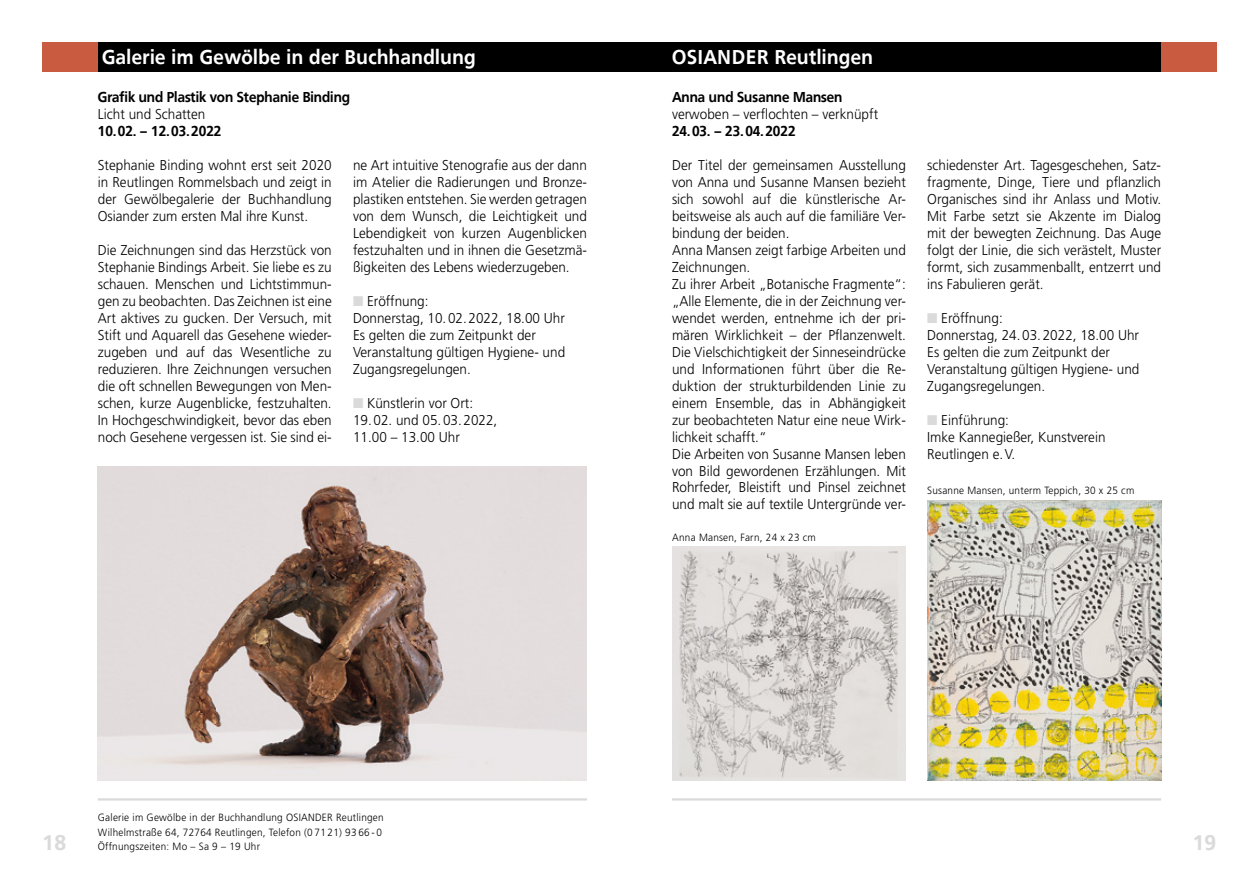
<style>
.page{position:relative;width:1259px;height:893px;background:#fff}
.page>*{position:absolute;margin:0;border:0;box-sizing:border-box;transform-origin:0 0}
.t1{font:700 21px "Frutiger BSK";color:#dadada}
.t2{font:700 19.8px "Frutiger BSK";letter-spacing:.025em;color:#fff;scale:.95 1}
.t3{font:300 14.25px/17px "Frutiger";color:#000;scale:.95 1}
.t4{font:700 14.25px "Frutiger BSK";color:#000;scale:.95 1}
.t5{font:300 10.5px/14.9px "Frutiger";letter-spacing:.025em;color:#000;scale:.95 1}
.s1{color:#dadada}
</style>
<div class="page">
<hr style="left:98px;top:798px;width:489px;height:2px;background:#dadada">
<hr style="left:672px;top:798px;width:489px;height:2px;background:#dadada">
<div style="left:98px;top:43px;width:531px;height:29px;background:#000"></div>
<div style="left:629px;top:43px;width:532px;height:29px;background:#000"></div>
<div style="left:43px;top:43px;width:55px;height:29px;background:#c95b40"></div>
<div style="left:1161px;top:43px;width:55px;height:29px;background:#c95b40"></div>
<img style="left:98px;top:466px;width:489px;height:315px">
<img style="left:672px;top:547px;width:234px;height:234px">
<img style="left:927px;top:500px;width:234px;height:281px">
<h2 class="t2" style="left:102px;top:45px;width:395px">Galerie im Gewölbe in der Buchhandlung</h2>
<p class="t4" style="left:98px;top:89px;width:267px">Grafik und Plastik von Stephanie Binding</p>
<p class="t3" style="left:98px;top:106px;width:115px">Licht und Schatten</p>
<p class="t4" style="left:98px;top:123px;width:132px">10.02. – 12.03.2022</p>
<p class="t3" style="left:98px;top:157px;width:248px;text-align:justify">Stephanie Binding wohnt erst seit 2020 in Reutlingen Rommelsbach und zeigt in der Gewölbegalerie der Buchhandlung Osiander zum ersten Mal ihre Kunst.</p>
<p class="t3" style="left:98px;top:242px;width:248px;text-align:justify">Die Zeichnungen sind das Herzstück von Stephanie Bindings Arbeit. Sie liebe es zu schauen. Menschen und Lichtstimmun&shy;gen zu beobachten. Das Zeichnen ist eine Art aktives zu gucken. Der Versuch, mit Stift und Aquarell das Gesehene wieder&shy;zugeben und auf das Wesentliche zu reduzieren. Ihre Zeichnungen versuchen die oft schnellen Bewegungen von Men&shy;schen, kurze Augenblicke, festzuhalten.<br>In Hochgeschwindigkeit, bevor das eben noch Gesehene vergessen ist. Sie sind ei-</p>
<p class="t3" style="left:353px;top:157px;width:248px;text-align:justify">ne Art intuitive Stenografie aus der dann im Atelier die Radierungen und Bronze&shy;plastiken entstehen. Sie werden getragen von dem Wunsch, die Leichtigkeit und Lebendigkeit von kurzen Augenblicken festzuhalten und in ihnen die Gesetzmä&shy;ßigkeiten des Lebens wiederzugeben.</p>
<p class="t3" style="left:353px;top:293px;width:225px"><span class="s1">■</span> Eröffnung:<br>Donnerstag, 10.02.2022, 18.00 Uhr<br>Es gelten die zum Zeitpunkt der<br>Veranstaltung gültigen Hygiene- und<br>Zugangsregelungen.</p>
<p class="t3" style="left:353px;top:394px;width:153px"><span class="s1">■</span> Künstlerin vor Ort:<br>19.02. und 05.03.2022,<br>11.00 – 13.00 Uhr</p>
<h2 class="t2" style="left:672px;top:45px;width:213px">OSIANDER Reutlingen</h2>
<p class="t4" style="left:672px;top:89px;width:181px">Anna und Susanne Mansen</p>
<p class="t3" style="left:672px;top:106px;width:218px">verwoben – verflochten – verknüpft</p>
<p class="t4" style="left:672px;top:123px;width:132px">24.03. – 23.04.2022</p>
<p class="t3" style="left:672px;top:157px;width:248px">Der Titel der gemeinsamen Ausstellung von Anna und Susanne Mansen bezieht sich sowohl auf die künstlerische Ar&shy;beitsweise als auch auf die familiäre Ver&shy;bindung der beiden.<br>Anna Mansen zeigt farbige Arbeiten und Zeichnungen.<br>Zu ihrer Arbeit „Botanische Fragmente“: „Alle Elemente, die in der Zeichnung ver&shy;wendet werden, entnehme ich der pri&shy;mären Wirklichkeit – der Pflanzenwelt.<br>Die Vielschichtigkeit der Sinneseindrücke und Informationen führt über die Re&shy;duktion der strukturbildenden Linie zu einem Ensemble, das in Abhängigkeit zur beobachteten Natur eine neue Wirk&shy;lichkeit schafft.“<br>Die Arbeiten von Susanne Mansen leben von Bild gewordenen Erzählungen. Mit Rohrfeder, Bleistift und Pinsel zeichnet und malt sie auf textile Untergründe ver-</p>
<p class="t3" style="left:927px;top:157px;width:248px;text-align:justify">schiedenster Art. Tagesgeschehen, Satz&shy;fragmente, Dinge, Tiere und pflanzlich Organisches sind ihr Anlass und Motiv.<br>Mit Farbe setzt sie Akzente im Dialog mit der bewegten Zeichnung. Das Auge folgt der Linie, die sich verästelt, Muster formt, sich zusammenballt, entzerrt und ins Fabulieren gerät.</p>
<p class="t3" style="left:927px;top:309px;width:225px"><span class="s1">■</span> Eröffnung:<br>Donnerstag, 24.03.2022, 18.00 Uhr<br>Es gelten die zum Zeitpunkt der<br>Veranstaltung gültigen Hygiene- und<br>Zugangsregelungen.</p>
<p class="t3" style="left:927px;top:411px;width:189px"><span class="s1">■</span> Einführung:<br>Imke Kannegießer, Kunstverein<br>Reutlingen e.V.</p>
<p class="t5" style="left:927px;top:483px;width:219px">Susanne Mansen, unterm Teppich, 30 x 25 cm</p>
<p class="t5" style="left:672px;top:529px;width:153px">Anna Mansen, Farn, 24 x 23 cm</p>
<p class="t5" style="left:98px;top:810px;width:302px">Galerie im Gewölbe in der Buchhandlung OSIANDER Reutlingen<br>Wilhelmstraße 64, 72764 Reutlingen, Telefon (0 71 21) 93 66 - 0<br>Öffnungszeiten: Mo – Sa 9 – 19 Uhr</p>
<h1 class="t1" style="left:43px;top:830px;width:25px">18</h1>
<h1 class="t1" style="left:1192px;top:830px;width:25px">19</h1>
</div>
